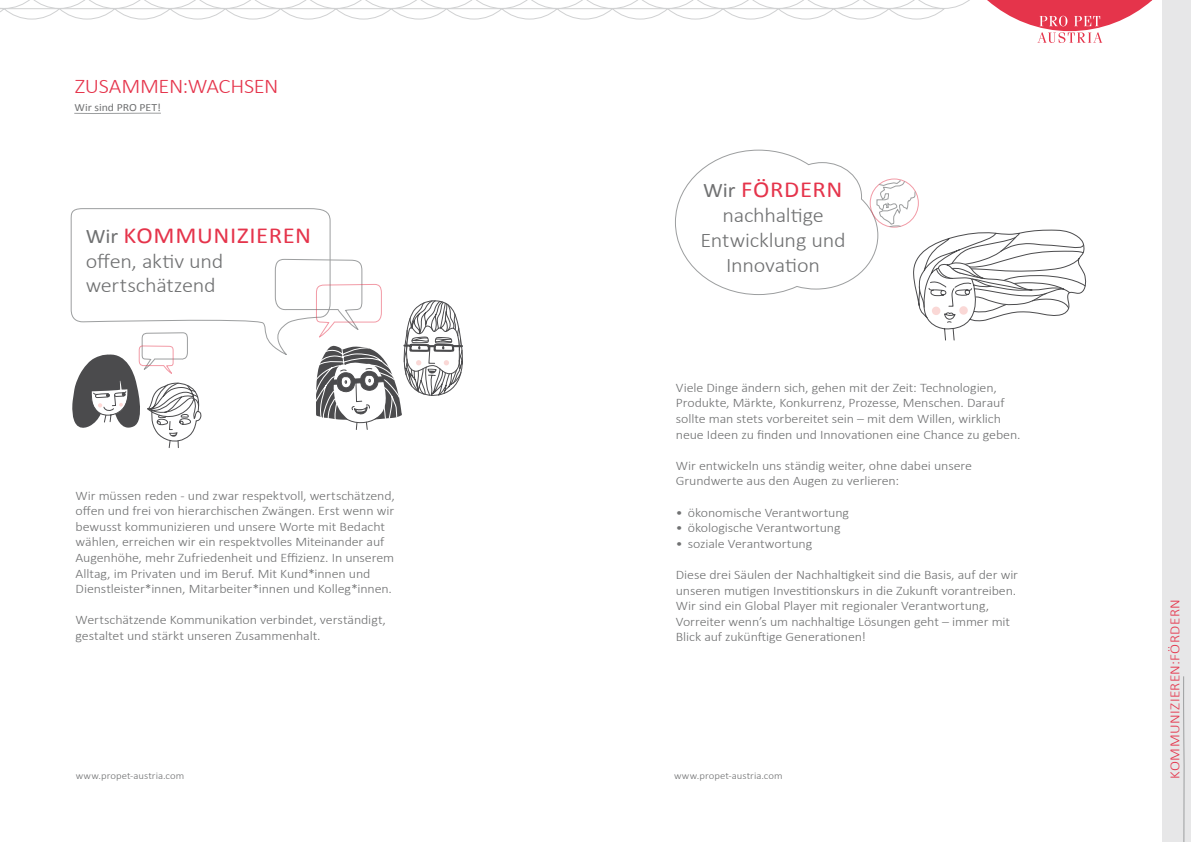
<style>
.page{position:relative;width:1191px;height:842px;background:#fff}
.page>*{position:absolute;margin:0;border:0;box-sizing:border-box;transform-origin:0 0}
.t1{font:23px "Calibri";letter-spacing:.025em;color:#e5344b;scale:1.07 1}
.t2{font:300 20.9px "Calibri";letter-spacing:-.015em;color:#e5344b;scale:1.07 1}
.t3{font:300 20.7px/24.9px "Calibri";letter-spacing:-.01em;color:#707172;scale:1.07 1}
.t4{font:300 14.1px "Calibri";letter-spacing:.025em;color:#e5344b;scale:1.07 1}
.t5{font:300 13px/15.6px "Calibri";letter-spacing:-.01em;color:#707172;scale:1.07 1}
.t6{font:11px "Calibri";letter-spacing:-.005em;color:#707172;scale:1.07 1}
.t7{font:300 10px "Calibri";letter-spacing:.005em;color:#707172;scale:1.07 1}
.s1{font-size:20.7px;color:#707172}
</style>
<div class="page">
<svg style="left:675px;top:150px;width:412px;height:191px"></svg>
<svg style="left:74px;top:113px;width:87px;height:1px"></svg>
<svg style="left:70px;top:208px;width:393px;height:240px"></svg>
<div style="left:1162px;top:0;width:29px;height:842px;background:#e7e7e8"></div>
<svg style="left:0;top:0;width:1153px;height:43px"></svg>
<svg style="left:1183px;top:676px;width:1px;height:166px"></svg>
<h2 class="t2" style="left:75px;top:73px;width:192px">ZUSAMMEN:WACHSEN</h2>
<p class="t6" style="left:74px;top:100px;width:82px">Wir sind PRO PET!</p>
<h1 class="t1" style="left:86px;top:220px;width:212px"><span class="s1">Wir</span> KOMMUNIZIEREN</h1>
<h3 class="t3" style="left:86px;top:247px;width:130px">offen, aktiv und wertschätzend</h3>
<p class="t5" style="left:76px;top:487px;width:300px">Wir müssen reden - und zwar respektvoll, wertschätzend, offen und frei von hierarchischen Zwängen. Erst wenn wir bewusst kommunizieren und unsere Worte mit Bedacht wählen, erreichen wir ein respektvolles Miteinander auf Augenhöhe, mehr Zufriedenheit und Effizienz. In unserem Alltag, im Privaten und im Beruf. Mit Kund*innen und Dienstleister*innen, Mitarbeiter*innen und Kolleg*innen.</p>
<p class="t5" style="left:76px;top:612px;width:291px">Wertschätzende Kommunikation verbindet, verständigt, gestaltet und stärkt unseren Zusammenhalt.</p>
<h1 class="t1" style="left:703px;top:175px;width:132px"><span class="s1">Wir</span> FÖRDERN</h1>
<h3 class="t3" style="left:700px;top:202px;width:137px;text-align:center">nachhaltige<br>Entwicklung und<br>Innovation</h3>
<p class="t5" style="left:676px;top:379px;width:323px">Viele Dinge ändern sich, gehen mit der Zeit: Technologien, Produkte, Märkte, Konkurrenz, Prozesse, Menschen. Darauf sollte man stets vorbereitet sein – mit dem Willen, wirklich neue Ideen zu finden und Innovationen eine Chance zu geben.</p>
<p class="t5" style="left:676px;top:457px;width:278px">Wir entwickeln uns ständig weiter, ohne dabei unsere<br>Grundwerte aus den Augen zu verlieren:</p>
<p class="t5" style="left:676px;top:504px;width:163px">• ökonomische Verantwortung</p>
<p class="t5" style="left:676px;top:519px;width:155px">• ökologische Verantwortung</p>
<p class="t5" style="left:676px;top:535px;width:129px">• soziale Verantwortung</p>
<p class="t5" style="left:676px;top:566px;width:321px">Diese drei Säulen der Nachhaltigkeit sind die Basis, auf der wir unseren mutigen Investitionskurs in die Zukunft vorantreiben.<br>Wir sind ein Global Player mit regionaler Verantwortung, Vorreiter wenn’s um nachhaltige Lösungen geht – immer mit Blick auf zukünftige Generationen!</p>
<p class="t7" style="left:76px;top:769px;width:103px">www.propet-austria.com</p>
<p class="t7" style="left:674px;top:769px;width:103px">www.propet-austria.com</p>
<p class="t4" style="left:1166px;top:779px;width:169px;rotate:-90deg">KOMMUNIZIEREN:FÖRDERN</p>
</div>
